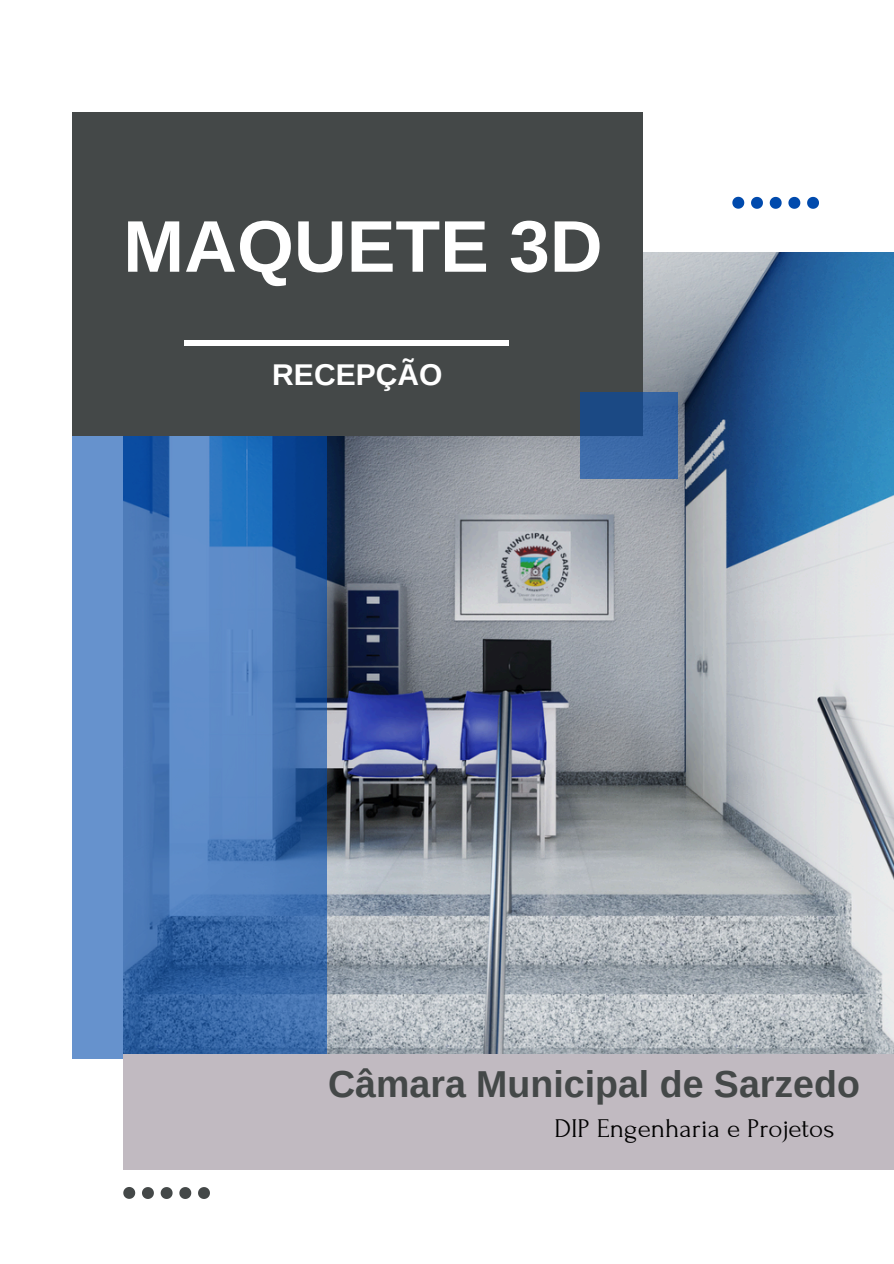
<style>
.page{position:relative;width:894px;height:1264px;background:#fff}
.page>*{position:absolute;margin:0;border:0;box-sizing:border-box;transform-origin:0 0}
.t1{font:700 73.2px "Arimo";color:#fff}
.t2{font:700 37.5px "Arimo";color:#444848}
.t3{font:700 30px "Arimo";color:#fff}
.t4{font:27px "Forum";color:#000}
</style>
<div class="page">
<img style="left:326px;top:252px;width:567px;height:802px">
<div style="left:72px;top:112px;width:570px;height:324px;background:#444848"></div>
<svg style="left:72px;top:436px;width:254px;height:622px;background:#4879b8"></svg>
<div style="left:123px;top:1054px;width:770px;height:115px;background:#c1bac1"></div>
<div style="left:184px;top:340px;width:324px;height:5px;background:#fff"></div>
<svg style="left:580px;top:392px;width:97px;height:87px;background:#2f5d9b"></svg>
<svg style="left:732px;top:197px;width:12px;height:12px"></svg>
<svg style="left:751px;top:197px;width:11px;height:12px"></svg>
<svg style="left:769px;top:197px;width:12px;height:12px"></svg>
<svg style="left:788px;top:197px;width:12px;height:12px"></svg>
<svg style="left:807px;top:197px;width:11px;height:12px"></svg>
<svg style="left:123px;top:1187px;width:12px;height:11px"></svg>
<svg style="left:142px;top:1187px;width:12px;height:11px"></svg>
<svg style="left:161px;top:1187px;width:11px;height:11px"></svg>
<svg style="left:179px;top:1187px;width:12px;height:11px"></svg>
<svg style="left:198px;top:1187px;width:12px;height:11px"></svg>
<h3 class="t1" style="left:123px;top:205px;width:481px">MAQUETE 3D</h3>
<h2 class="t3" style="left:272px;top:357px;width:171px">RECEPÇÃO</h2>
<p class="t2" style="left:328px;top:1062px;width:533px">Câmara Municipal de Sarzedo</p>
<p class="t4" style="left:554px;top:1113px;width:281px">DIP Engenharia e Projetos</p>
</div>
